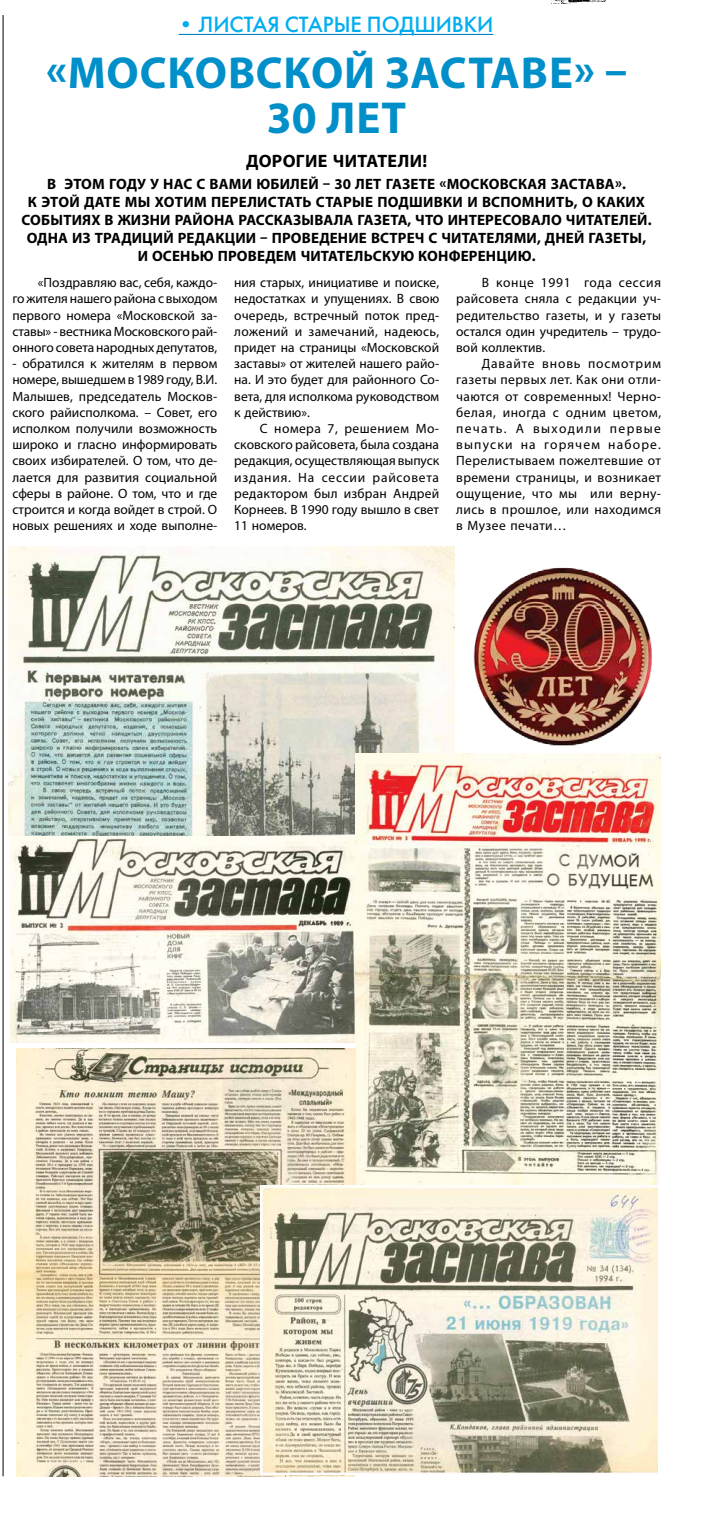
<style>
.page{position:relative;width:720px;height:1540px;background:#fff}
.page>*{position:absolute;margin:0;border:0;box-sizing:border-box;transform-origin:0 0}
.t1{font:700 45px/45px "Myriad Pro";letter-spacing:.02em;color:#008fc8;text-align:center}
.t2{font:21.9px "Futuris C";color:#00aeef}
.t3{font:700 18px "Myriad Pro";letter-spacing:.02em;color:#000}
.t4{font:700 15px/18px "Myriad Pro";letter-spacing:.01em;color:#000;text-align:center}
.t5{font:13.5px/16.2px "Myriad Pro";color:#000;text-align:justify}
</style>
<div class="page">
<img style="left:551px;top:0;width:54px;height:4px">
<hr style="left:178px;top:34px;width:315px;height:1px;background:#0083c2">
<hr style="left:3px;top:15px;width:1px;height:1461px;background:#000">
<img style="left:473px;top:567px;width:179px;height:179px">
<img style="left:10px;top:835px;width:345px;height:207px">
<img style="left:9px;top:546px;width:445px;height:289px">
<img style="left:355px;top:753px;width:305px;height:432px">
<img style="left:17px;top:1048px;width:338px;height:428px">
<img style="left:260px;top:1185px;width:397px;height:290px">
<h2 class="t2" style="left:178px;top:11px;width:316px">• Листая стары е п одшивки</h2>
<h1 class="t1" style="left:46px;top:49px;width:583px">«Московской заставе» –<br>30 лет</h1>
<h3 class="t3" style="left:246px;top:149px;width:183px">Дорогие читатели!</h3>
<p class="t4" style="left:22px;top:174px;width:631px">В этом году у нас с вами юбилей – 30 лет газете «Московская застава».<br>К этой дате мы хотим перелистать старые подшивки и вспомнить, о каких событиях в жизни района рассказывала газета, что интересовало читателей.<br>Одна из традиций редакции – проведение встреч с читателями, Дней газеты, и осенью проведем читательскую конференцию.</p>
<p class="t5" style="left:12px;top:274px;width:206px;text-indent:26px">«Поздравляю вас, себя, каждо&shy;го жителя нашего района с выходом первого номера «Московской за&shy;ставы» - вестника Московского рай&shy;онного совета народных депутатов,</p>
<p class="t5" style="left:12px;top:355px;width:206px">- обратился к жителям в первом номере, вышедшем в 1989 году, В.И.<br>Малышев, председатель Москов&shy;ского райисполкома. – Совет, его исполком получили возможность широко и гласно информировать своих избирателей. О том, что де&shy;лается для развития социальной сферы в районе. О том, что и где строится и когда войдет в строй. О новых решениях и ходе выполне-</p>
<p class="t5" style="left:456px;top:274px;width:206px;text-indent:26px">В конце 1991 года сессия райсовета сняла с редакции уч&shy;редительство газеты, и у газеты остался один учредитель – трудо&shy;вой коллектив.</p>
<p class="t5" style="left:456px;top:355px;width:206px;text-indent:26px">Давайте вновь посмотрим газеты первых лет. Как они отли&shy;чаются от современных! Черно&shy;белая, иногда с одним цветом, печать. А выходили первые выпуски на горячем наборе.<br>Перелистываем пожелтевшие от времени страницы, и возникает ощущение, что мы или верну&shy;лись в прошлое, или находимся в Музее печати…</p>
<p class="t5" style="left:234px;top:274px;width:206px">ния старых, инициативе и поиске, недостатках и упущениях. В свою очередь, встречный поток пред&shy;ложений и замечаний, надеюсь, придет на страницы «Московской заставы» от жителей нашего райо&shy;на. И это будет для районного Со&shy;вета, для исполкома руководством к действию».</p>
<p class="t5" style="left:234px;top:420px;width:206px;text-indent:26px">С номера 7, решением Мо&shy;сковского райсовета, была создана редакция, осуществляющая выпуск издания. На сессии райсовета редактором был избран Андрей Корнеев. В 1990 году вышло в свет 11 номеров.</p>
</div>
